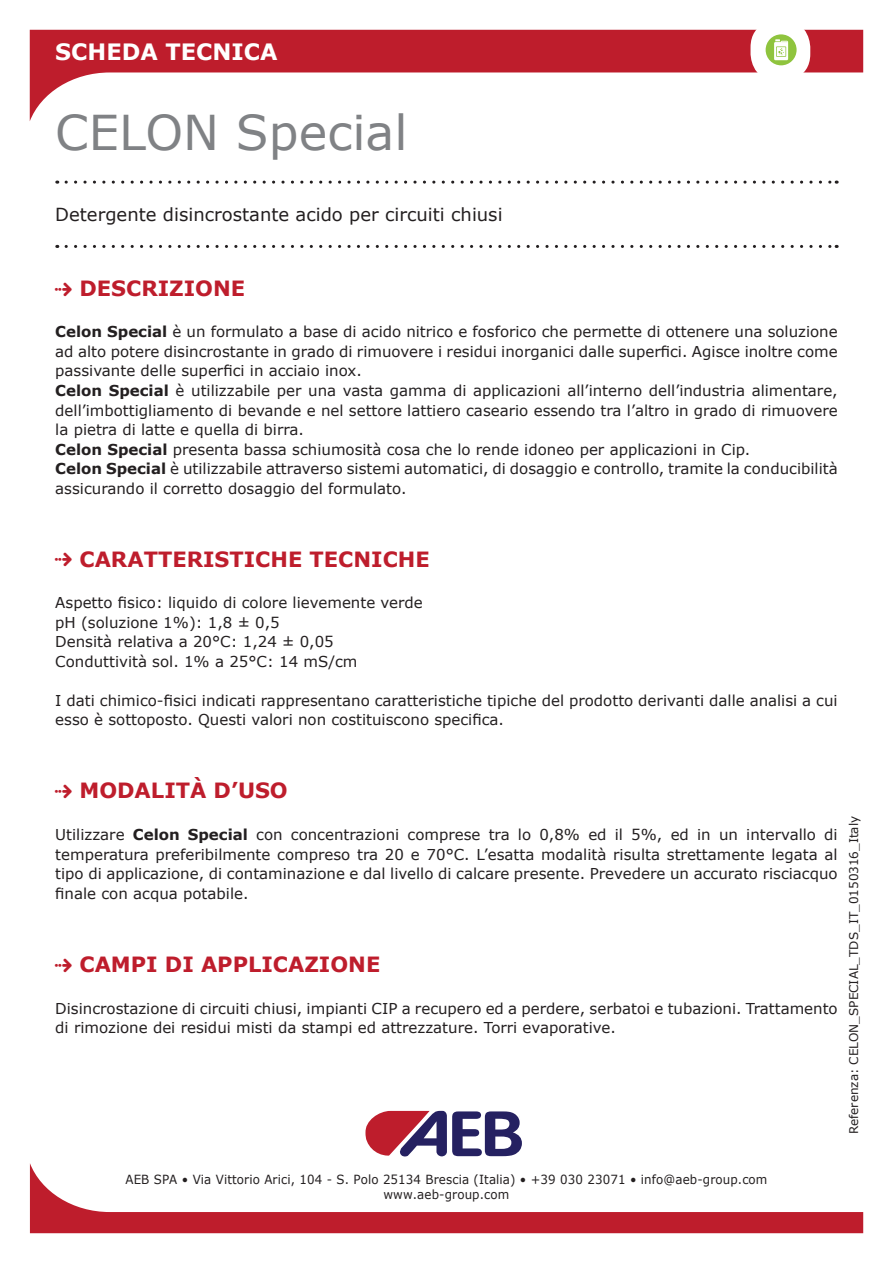
<style>
.page{position:relative;width:893px;height:1263px;background:#fff}
.page>*{position:absolute;margin:0;border:0;box-sizing:border-box;transform-origin:0 0}
.Famiglia{font:48px "Verdana";color:#808285}
.Scheda_Technica_tito{font:700 22.5px "Verdana";color:#fff}
.t1{font:700 21px "Verdana";color:#be1d2c}
.Benefici_prodotto{font:18px "Verdana";color:#231f20}
.testo_ok{font:15px/19.5px "Verdana";color:#231f20;text-align:justify}
.t2{font:12.6px/15.1px "Verdana";letter-spacing:.01em;color:#231f20;text-align:center;scale:.94 1}
.Reference{font:12px "Verdana";color:#231f20}
.s1{font-weight:700}
</style>
<div class="page">
<svg style="left:30px;top:1163px;width:833px;height:70px"></svg>
<svg style="left:30px;top:30px;width:833px;height:91px"></svg>
<svg style="left:365px;top:1110px;width:157px;height:47px"></svg>
<svg style="left:66px;top:181px;width:771px;height:3px"></svg>
<svg style="left:66px;top:245px;width:771px;height:3px"></svg>
<div style="left:750px;top:20px;width:60px;height:61px;background:#fff;border-radius:27px"></div>
<div style="left:766px;top:34px;width:31px;height:31px;background:#8fc43e;border-radius:50%"></div>
<svg style="left:774px;top:39px;width:14px;height:21px"></svg>
<p class="Scheda_Technica_tito" style="left:55px;top:37px;width:224px">SCHEDA TECNICA</p>
<p class="Famiglia" style="left:55px;top:102px;width:354px">CELON Special</p>
<p class="Benefici_prodotto" style="left:55px;top:203px;width:449px">Detergente disincrostante acido per circuiti chiusi</p>
<p class="t1" style="left:79px;top:275px;width:167px">DESCRIZIONE</p>
<p class="testo_ok" style="left:55px;top:322px;width:784px"><span class="s1">Celon Special</span> è un formulato a base di acido nitrico e fosforico che permette di ottenere una soluzione ad alto potere disincrostante in grado di rimuovere i residui inorganici dalle superfici. Agisce inoltre come passivante delle superfici in acciaio inox.</p>
<p class="testo_ok" style="left:55px;top:380px;width:784px"><span class="s1">Celon Special</span> è utilizzabile per una vasta gamma di applicazioni all’interno dell’industria alimentare, dell’imbottigliamento di bevande e nel settore lattiero caseario essendo tra l’altro in grado di rimuovere la pietra di latte e quella di birra.</p>
<p class="testo_ok" style="left:55px;top:439px;width:697px"><span class="s1">Celon Special</span> presenta bassa schiumosità cosa che lo rende idoneo per applicazioni in Cip.</p>
<p class="testo_ok" style="left:55px;top:458px;width:784px"><span class="s1">Celon Special</span> è utilizzabile attraverso sistemi automatici, di dosaggio e controllo, tramite la conducibilità assicurando il corretto dosaggio del formulato.</p>
<p class="t1" style="left:79px;top:545px;width:352px">CARATTERISTICHE TECNICHE</p>
<p class="testo_ok" style="left:55px;top:593px;width:369px">Aspetto fisico: liquido di colore lievemente verde</p>
<p class="testo_ok" style="left:55px;top:612px;width:226px">pH (soluzione 1%): 1,8 ± 0,5</p>
<p class="testo_ok" style="left:55px;top:632px;width:280px">Densità relativa a 20°C: 1,24 ± 0,05</p>
<p class="testo_ok" style="left:55px;top:651px;width:304px">Conduttività sol. 1% a 25°C: 14 mS/cm</p>
<p class="testo_ok" style="left:55px;top:690px;width:784px">I dati chimico-fisici indicati rappresentano caratteristiche tipiche del prodotto derivanti dalle analisi a cui esso è sottoposto. Questi valori non costituiscono specifica.</p>
<p class="t1" style="left:79px;top:777px;width:210px">MODALITÀ D’USO</p>
<p class="testo_ok" style="left:55px;top:824px;width:784px">Utilizzare <span class="s1">Celon Special</span> con concentrazioni comprese tra lo 0,8% ed il 5%, ed in un intervallo di temperatura preferibilmente compreso tra 20 e 70°C. L’esatta modalità risulta strettamente legata al tipo di applicazione, di contaminazione e dal livello di calcare presente. Prevedere un accurato risciacquo finale con acqua potabile.</p>
<p class="t1" style="left:79px;top:951px;width:302px">CAMPI DI APPLICAZIONE</p>
<p class="testo_ok" style="left:55px;top:998px;width:784px">Disincrostazione di circuiti chiusi, impianti CIP a recupero ed a perdere, serbatoi e tubazioni. Trattamento di rimozione dei residui misti da stampi ed attrezzature. Torri evaporative.</p>
<p class="Reference" style="left:846px;top:1134px;width:320px;rotate:-90deg">Referenza: CELON_SPECIAL_TDS_IT_0150316_Italy</p>
<p class="t2" style="left:125px;top:1171px;width:684px">AEB SPA • Via Vittorio Arici, 104 - S. Polo 25134 Brescia (Italia) • +39 030 23071 • info@aeb-group.com www.aeb-group.com</p>
</div>
